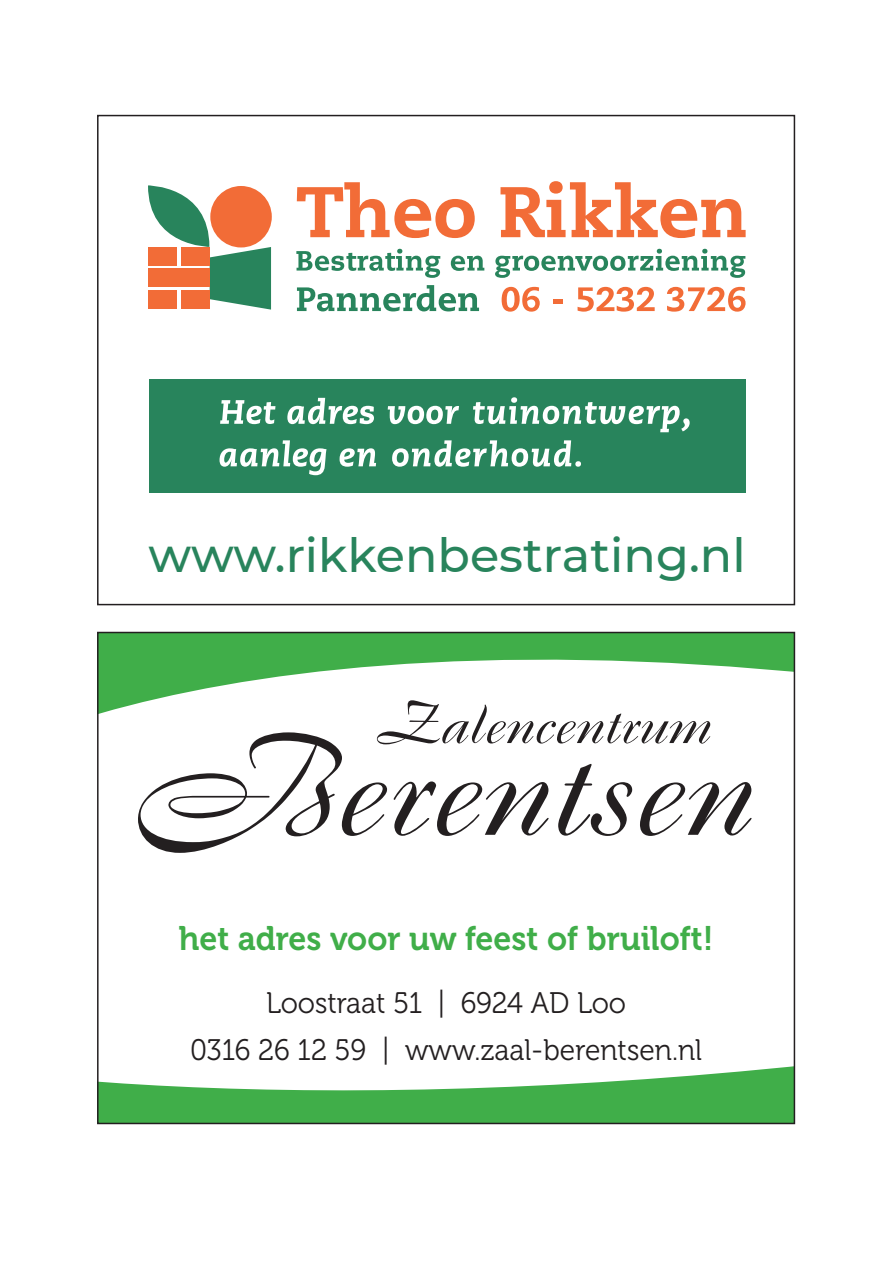
<style>
.page{position:relative;width:893px;height:1263px;background:#fff}
.page>*{position:absolute;margin:0;border:0;box-sizing:border-box;transform-origin:0 0}
.t1{font:500 47.7px "Montserrat";color:#28845c}
.t2{font:33.9px "Museo 700";color:#40ae49;scale:.95 1}
.t3{font:29.7px/46.7px "Museo 300";color:#231f20;text-align:center;scale:.95 1}
</style>
<div class="page">
<svg style="left:100px;top:635px;width:692px;height:79px;fill:#40ae49"></svg>
<svg style="left:100px;top:1066px;width:692px;height:55px;fill:#40ae49"></svg>
<svg style="left:138px;top:700px;width:614px;height:153px"></svg>
<div style="left:97px;top:632px;width:698px;height:492px;border:2px solid #231f20"></div>
<div style="left:149px;top:380px;width:597px;height:113px;background:#28845c"></div>
<svg style="left:148px;top:185px;width:123px;height:125px"></svg>
<div style="left:148px;top:247px;width:29px;height:18px;background:#f26c37"></div>
<div style="left:149px;top:268px;width:61px;height:19px;background:#f26c37"></div>
<div style="left:181px;top:247px;width:29px;height:18px;background:#f26c37"></div>
<div style="left:149px;top:290px;width:28px;height:18px;background:#f26c37"></div>
<div style="left:181px;top:290px;width:29px;height:18px;background:#f26c37"></div>
<div style="left:210px;top:186px;width:62px;height:61px;background:#f26c37;border-radius:50%"></div>
<svg style="left:297px;top:182px;width:178px;height:56px"></svg>
<svg style="left:500px;top:181px;width:246px;height:57px"></svg>
<svg style="left:296px;top:249px;width:144px;height:29px"></svg>
<svg style="left:451px;top:256px;width:33px;height:15px"></svg>
<svg style="left:495px;top:249px;width:250px;height:29px"></svg>
<svg style="left:297px;top:285px;width:182px;height:26px"></svg>
<svg style="left:502px;top:287px;width:38px;height:25px"></svg>
<hr style="left:553px;top:299px;width:10px;height:4px;background:#f26c37">
<svg style="left:578px;top:287px;width:77px;height:25px"></svg>
<svg style="left:667px;top:287px;width:79px;height:25px"></svg>
<svg style="left:220px;top:400px;width:55px;height:24px"></svg>
<svg style="left:287px;top:398px;width:87px;height:26px"></svg>
<svg style="left:388px;top:406px;width:71px;height:18px"></svg>
<svg style="left:473px;top:397px;width:217px;height:35px"></svg>
<svg style="left:220px;top:440px;width:106px;height:35px"></svg>
<svg style="left:340px;top:448px;width:36px;height:19px"></svg>
<svg style="left:392px;top:440px;width:189px;height:27px"></svg>
<div style="left:97px;top:115px;width:698px;height:490px;border:2px solid #231f20"></div>
<p class="t1" style="left:149px;top:522px;width:598px">www.rikkenbestrating.nl</p>
<p class="t2" style="left:179px;top:919px;width:564px">het adres voor uw feest of bruiloft!</p>
<p class="t3" style="left:190px;top:980px;width:540px">Loostraat 51 | 6924 AD Loo<br>0316 26 12 59 | www.zaal-berentsen.nl</p>
</div>
